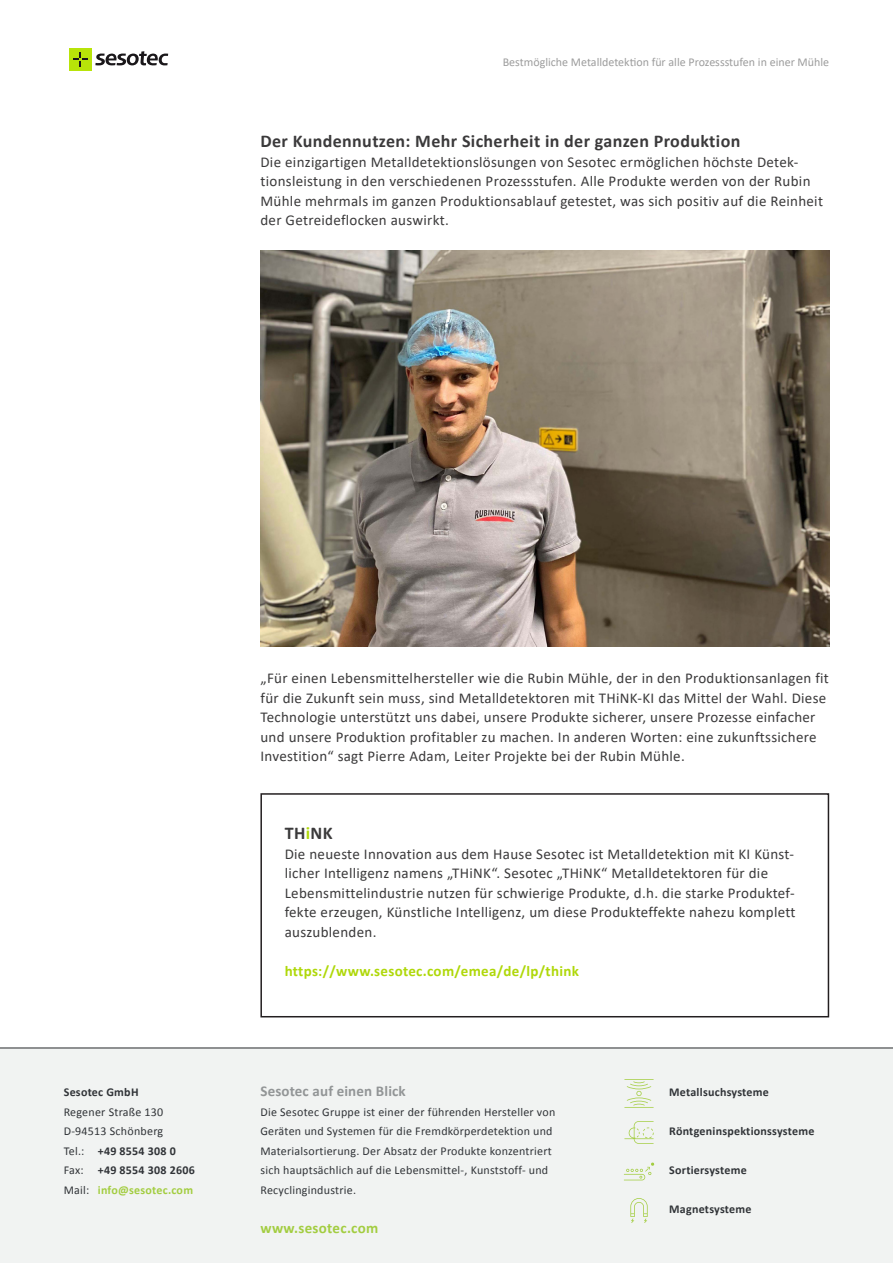
<style>
.page{position:relative;width:893px;height:1263px;background:#fff}
.page>*{position:absolute;margin:0;border:0;box-sizing:border-box;transform-origin:0 0}
.t1{font:700 18px "Calibri";letter-spacing:.02em;color:#3b3a3b}
.t2{font:15px/19.5px "Calibri";letter-spacing:.02em;color:#3b3a3b}
.t3{font:700 15px "Calibri";letter-spacing:.02em;color:#afd809}
.t4{font:700 15px "Calibri";letter-spacing:.01em;color:#929596}
.t5{font:700 15px "Calibri";letter-spacing:.02em;color:#a3cd41}
.t6{font:12px/19.5px "Calibri";letter-spacing:.02em;color:#313438}
.t7{font:700 12px "Calibri";letter-spacing:.02em;color:#313438}
.t8{font:12px "Calibri";color:#9d9d9d}
.s1{font-weight:700}
.s2{font-weight:700;color:#a3cd41}
.s3{color:#afd809}
</style>
<div class="page">
<img style="left:260px;top:251px;width:569px;height:395px">
<div style="left:69px;top:48px;width:23px;height:23px;background:#b8e409"></div>
<svg style="left:73px;top:52px;width:15px;height:15px"></svg>
<svg style="left:95px;top:51px;width:73px;height:14px"></svg>
<div style="left:260px;top:793px;width:569px;height:224px;border:2px solid #231f20"></div>
<div style="left:0;top:1049px;width:893px;height:214px;background:#f1f3f2"></div>
<hr style="left:0;top:1048px;width:893px;height:1px;background:#8e9091">
<hr style="left:624px;top:1079px;width:30px;height:1px;background:#a3cd41">
<hr style="left:624px;top:1107px;width:30px;height:1px;background:#a3cd41">
<svg style="left:627px;top:1081px;width:24px;height:24px"></svg>
<svg style="left:624px;top:1121px;width:30px;height:23px"></svg>
<svg style="left:624px;top:1162px;width:30px;height:18px"></svg>
<svg style="left:630px;top:1198px;width:18px;height:25px"></svg>
<p class="t8" style="left:503px;top:54px;width:328px">Bestmögliche Metalldetektion für alle Prozessstufen in einer Mühle</p>
<p class="t1" style="left:260px;top:128px;width:481px">Der Kundennutzen: Mehr Sicherheit in der ganzen Produktion</p>
<p class="t2" style="left:260px;top:151px;width:564px">Die einzigartigen Metalldetektionslösungen von Sesotec ermöglichen höchste Detek&shy;tionsleistung in den verschiedenen Prozessstufen. Alle Produkte werden von der Rubin Mühle mehrmals im ganzen Produktionsablauf getestet, was sich positiv auf die Reinheit der Getreideflocken auswirkt.</p>
<p class="t7" style="left:64px;top:1085px;width:76px">Sesotec GmbH</p>
<p class="t6" style="left:64px;top:1102px;width:133px">Regener Straße 130<br>D-94513 Schönberg<br>Tel.: <span class="s1">+49 8554 308 0<br></span>Fax: <span class="s1">+49 8554 308 2606<br></span>Mail: <span class="s2">info@sesotec.com</span></p>
<p class="t2" style="left:260px;top:668px;width:570px">„Für einen Lebensmittelhersteller wie die Rubin Mühle, der in den Produktionsanlagen fit für die Zukunft sein muss, sind Metalldetektoren mit THiNK-KI das Mittel der Wahl. Diese Technologie unterstützt uns dabei, unsere Produkte sicherer, unsere Prozesse einfacher und unsere Produktion profitabler zu machen. In anderen Worten: eine zukunftssichere Investition“ sagt Pierre Adam, Leiter Projekte bei der Rubin Mühle.</p>
<p class="t1" style="left:285px;top:821px;width:49px">TH<span class="s3">i</span>NK</p>
<p class="t2" style="left:285px;top:844px;width:512px">Die neueste Innovation aus dem Hause Sesotec ist Metalldetektion mit KI Künst&shy;licher Intelligenz namens „THiNK“. Sesotec „THiNK“ Metalldetektoren für die Lebensmittelindustrie nutzen für schwierige Produkte, d.h. die starke Produktef&shy;fekte erzeugen, Künstliche Intelligenz, um diese Produkteffekte nahezu komplett auszublenden.</p>
<p class="t3" style="left:285px;top:960px;width:296px">https://www.sesotec.com/emea/de/lp/think</p>
<p class="t4" style="left:260px;top:1082px;width:147px">Sesotec auf einen Blick</p>
<p class="t6" style="left:260px;top:1102px;width:296px">Die Sesotec Gruppe ist einer der führenden Hersteller von Geräten und Systemen für die Fremdkörperdetektion und Materialsortierung. Der Absatz der Produkte konzentriert sich hauptsächlich auf die Lebensmittel-, Kunststoff- und Recyclingindustrie.</p>
<p class="t5" style="left:260px;top:1219px;width:119px">www.sesotec.com</p>
<p class="t7" style="left:669px;top:1085px;width:101px">Metallsuchsysteme</p>
<p class="t7" style="left:669px;top:1124px;width:147px">Röntgeninspektionssysteme</p>
<p class="t7" style="left:669px;top:1163px;width:79px">Sortiersysteme</p>
<p class="t7" style="left:669px;top:1202px;width:84px">Magnetsysteme</p>
</div>
